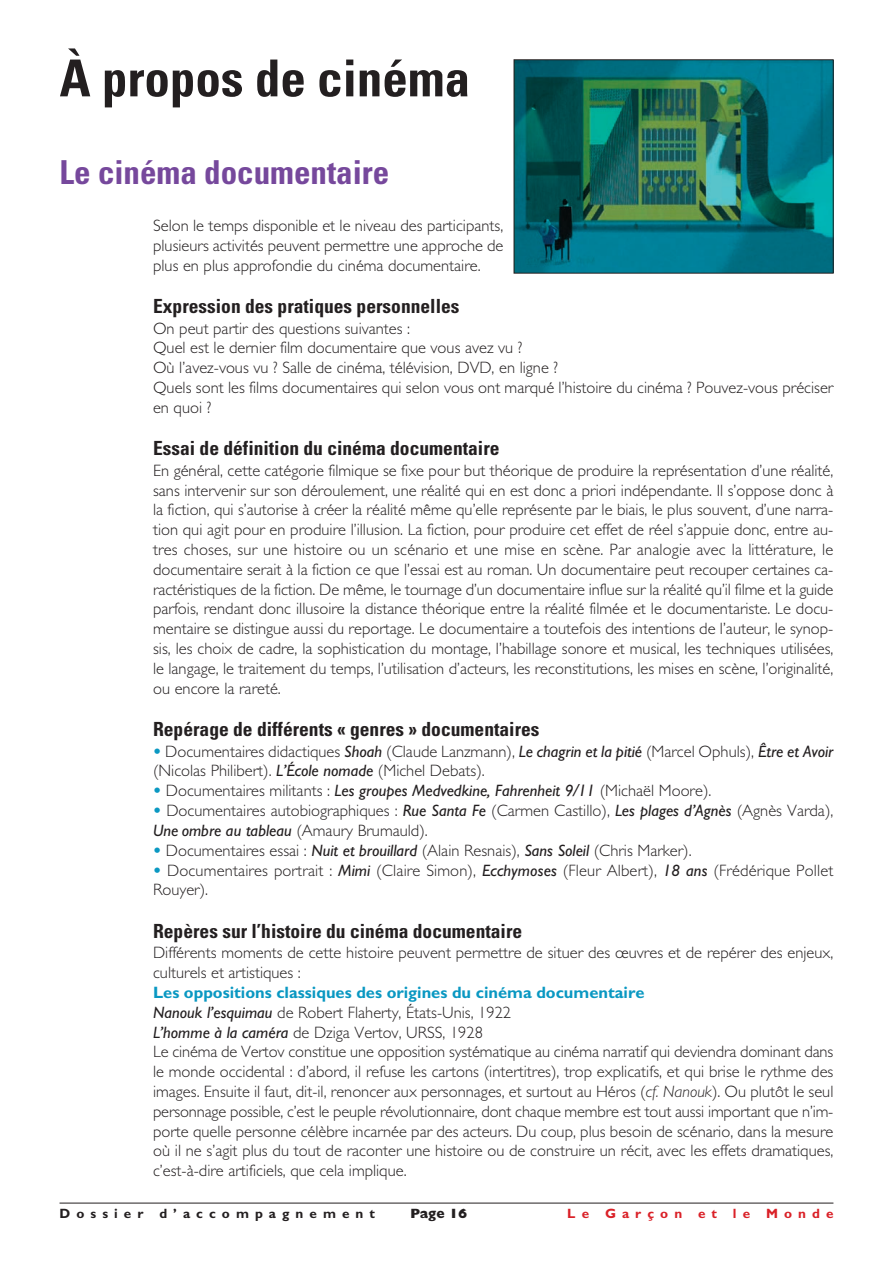
<style>
.page{position:relative;width:893px;height:1263px;background:#fff}
.page>*{position:absolute;margin:0;border:0;box-sizing:border-box;transform-origin:0 0}
.t1{font:700 condensed 51px "Univers";color:#231f20}
.t2{font:700 condensed 33px "Univers";color:#76489c}
.t3{font:700 condensed 19.5px "Univers";color:#231f20}
.t4{font:300 16.5px/19.8px "M Gill Sans";color:#231f20}
.t5{font:700 13.5px "M Gill Sans";letter-spacing:.45em;color:#231f20}
.t6{font:700 13.5px "M Gill Sans";letter-spacing:.45em;color:#da2128}
.t7{font:800 13.5px "M Gill Sans";color:#231f20}
.s1{font-weight:800;color:#0a98c2}
.s2{font-weight:400;font-style:italic}
.s3{font-weight:700;color:#0a98c2}
.s4{font-style:italic}
</style>
<div class="page">
<hr style="left:60px;top:1203px;width:773px;height:1px;background:#231f20">
<img style="left:516px;top:62px;width:315px;height:209px">
<h1 class="t1" style="left:60px;top:60px;width:412px">À propos de cinéma</h1>
<h2 class="t2" style="left:60px;top:160px;width:331px">Le cinéma documentaire</h2>
<p class="t4" style="left:153px;top:217px;width:352px;text-align:justify">Selon le temps disponible et le niveau des participants, plusieurs activités peuvent permettre une approche de plus en plus approfondie du cinéma documentaire.</p>
<p class="t3" style="left:153px;top:299px;width:308px">Expression des pratiques personnelles</p>
<p class="t4" style="left:153px;top:320px;width:682px">On peut partir des questions suivantes :<br>Quel est le dernier film documentaire que vous avez vu ?<br>Où l’avez-vous vu ? Salle de cinéma, télévision, DVD, en ligne ?<br>Quels sont les films documentaires qui selon vous ont marqué l’histoire du cinéma ? Pouvez-vous préciser en quoi ?</p>
<p class="t3" style="left:153px;top:441px;width:348px">Essai de définition du cinéma documentaire</p>
<p class="t4" style="left:153px;top:462px;width:682px;text-align:justify">En général, cette catégorie filmique se fixe pour but théorique de produire la représentation d’une réalité, sans intervenir sur son déroulement, une réalité qui en est donc a priori indépendante. Il s’oppose donc à la fiction, qui s’autorise à créer la réalité même qu’elle représente par le biais, le plus souvent, d’une narra&shy;tion qui agit pour en produire l’illusion. La fiction, pour produire cet effet de réel s’appuie donc, entre au&shy;tres choses, sur une histoire ou un scénario et une mise en scène. Par analogie avec la littérature, le documentaire serait à la fiction ce que l’essai est au roman. Un documentaire peut recouper certaines ca&shy;ractéristiques de la fiction. De même, le tournage d’un documentaire influe sur la réalité qu’il filme et la guide parfois, rendant donc illusoire la distance théorique entre la réalité filmée et le documentariste. Le docu&shy;mentaire se distingue aussi du reportage. Le documentaire a toutefois des intentions de l’auteur, le synop&shy;sis, les choix de cadre, la sophistication du montage, l’habillage sonore et musical, les techniques utilisées, le langage, le traitement du temps, l’utilisation d’acteurs, les reconstitutions, les mises en scène, l’originalité, ou encore la rareté.</p>
<p class="t3" style="left:153px;top:722px;width:388px">Repérage de différents « genres » documentaires</p>
<p class="t4" style="left:153px;top:743px;width:682px"><span class="s1">•</span> Documentaires didactiques <span class="s2">Shoah</span> (Claude Lanzmann), <span class="s2">Le chagrin et la pitié</span> (Marcel Ophuls), <span class="s2">Être et Avoir </span>(Nicolas Philibert). <span class="s2">L’École nomade</span> (Michel Debats).</p>
<p class="t4" style="left:153px;top:783px;width:560px"><span class="s1">•</span> Documentaires militants : <span class="s2">Les groupes Medvedkine, Fahrenheit 9/11</span> (Michaël Moore).</p>
<p class="t4" style="left:153px;top:802px;width:682px"><span class="s1">•</span> Documentaires autobiographiques : <span class="s2">Rue Santa Fe</span> (Carmen Castillo), <span class="s2">Les plages d’Agnès</span> (Agnès Varda),<br><span class="s2">Une ombre au tableau</span> (Amaury Brumauld).</p>
<p class="t4" style="left:153px;top:842px;width:540px"><span class="s1">•</span> Documentaires essai : <span class="s2">Nuit et brouillard</span> (Alain Resnais), <span class="s2">Sans Soleil</span> (Chris Marker).</p>
<p class="t4" style="left:153px;top:862px;width:682px"><span class="s1">•</span> Documentaires portrait : <span class="s2">Mimi</span> (Claire Simon), <span class="s2">Ecchymoses</span> (Fleur Albert), <span class="s2">18 ans</span> (Frédérique Pollet<br>Rouyer).</p>
<p class="t3" style="left:153px;top:924px;width:371px">Repères sur l’histoire du cinéma documentaire</p>
<p class="t4" style="left:153px;top:945px;width:682px">Différents moments de cette histoire peuvent permettre de situer des œuvres et de repérer des enjeux, culturels et artistiques :</p>
<p class="t4" style="left:153px;top:984px;width:682px"><span class="s3">Les oppositions classiques des origines du cinéma documentaire<br></span><span class="s2">Nanouk l’esquimau</span> de Robert Flaherty, États-Unis, 1922<br><span class="s2">L’homme à la caméra</span> de Dziga Vertov, URSS, 1928<br>Le cinéma de Vertov constitue une opposition systématique au cinéma narratif qui deviendra dominant dans le monde occidental : d’abord, il refuse les cartons (intertitres), trop explicatifs, et qui brise le rythme des images. Ensuite il faut, dit-il, renoncer aux personnages, et surtout au Héros (<span class="s4">cf. Nanouk</span>). Ou plutôt le seul personnage possible, c’est le peuple révolutionnaire, dont chaque membre est tout aussi important que n’im&shy;porte quelle personne célèbre incarnée par des acteurs. Du coup, plus besoin de scénario, dans la mesure où il ne s’agit plus du tout de raconter une histoire ou de construire un récit, avec les effets dramatiques, c’est-à-dire artificiels, que cela implique.</p>
<p class="t5" style="left:60px;top:1208px;width:317px">Dossier d’accompagnement</p>
<p class="t7" style="left:410px;top:1208px;width:58px">Page 16</p>
<p class="t6" style="left:567px;top:1208px;width:268px">Le Garçon et le Monde</p>
</div>
